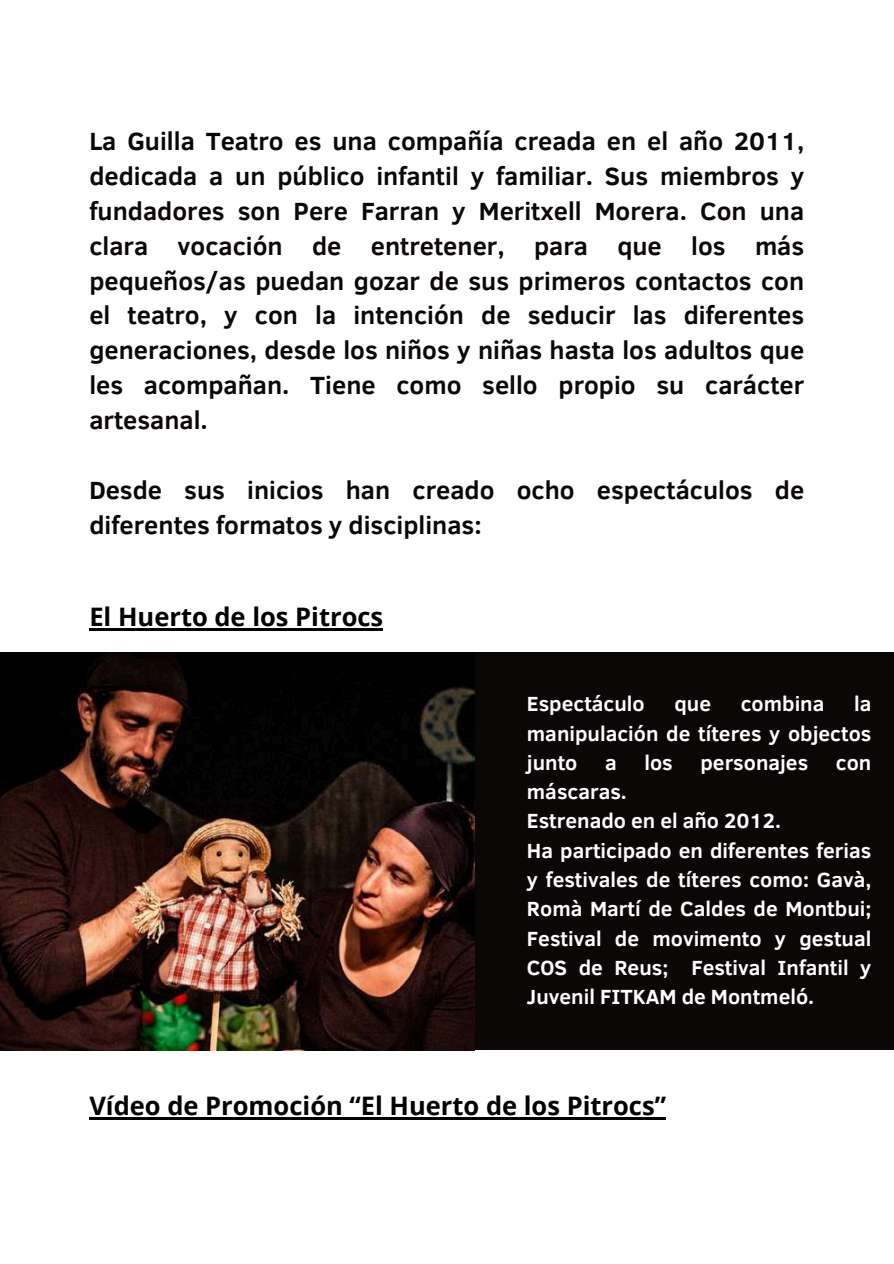
<style>
.page{position:relative;width:894px;height:1264px;background:#fff}
.page>*{position:absolute;margin:0;border:0;box-sizing:border-box;transform-origin:0 0}
.t1{font:700 25.5px/34.8px "Clear Sans";color:#0c0707;text-align:justify}
.t2{font:700 25.5px "Open Sans";color:#010002}
.t3{font:700 21px/29.2px "Clear Sans";color:#fff;text-align:justify}
</style>
<div class="page">
<div style="left:0;top:652px;width:893px;height:397px;background:#0c0707"></div>
<img style="left:0;top:652px;width:474px;height:398px">
<hr style="left:89px;top:628px;width:294px;height:3px;background:#010002">
<hr style="left:89px;top:1116px;width:577px;height:3px;background:#010002">
<p class="t1" style="left:89px;top:122px;width:716px">La Guilla Teatro es una compañía creada en el año 2011, dedicada a un público infantil y familiar. Sus miembros y fundadores son Pere Farran y Meritxell Morera. Con una clara vocación de entretener, para que los más pequeños/as puedan gozar de sus primeros contactos con el teatro, y con la intención de seducir las diferentes generaciones, desde los niños y niñas hasta los adultos que les acompañan. Tiene como sello propio su carácter artesanal.</p>
<p class="t1" style="left:89px;top:471px;width:716px">Desde sus inicios han creado ocho espectáculos de diferentes formatos y disciplinas:</p>
<p class="t2" style="left:89px;top:599px;width:295px">El Huerto de los Pitrocs</p>
<p class="t3" style="left:527px;top:688px;width:119px">Espectáculo</p>
<p class="t3" style="left:674px;top:688px;width:38px">que</p>
<p class="t3" style="left:740px;top:688px;width:85px">combina</p>
<p class="t3" style="left:527px;top:688px;width:346px;text-indent:327px">la manipulación de títeres y objectos junto</p>
<p class="t3" style="left:605px;top:747px;width:13px">a</p>
<p class="t3" style="left:644px;top:747px;width:30px">los</p>
<p class="t3" style="left:700px;top:747px;width:109px">personajes</p>
<p class="t3" style="left:835px;top:747px;width:37px">con</p>
<p class="t3" style="left:527px;top:776px;width:346px;text-align:left">máscaras.<br>Estrenado en el año 2012.<br>Ha participado en diferentes ferias y festivales de títeres como: Gavà,<br>Romà Martí de Caldes de Montbui;<br>Festival de movimento y gestual<br>COS de Reus; Festival Infantil y<br>Juvenil FITKAM de Montmeló.</p>
<p class="t2" style="left:89px;top:1087px;width:578px">Vídeo de Promoción “El Huerto de los Pitrocs”</p>
</div>
